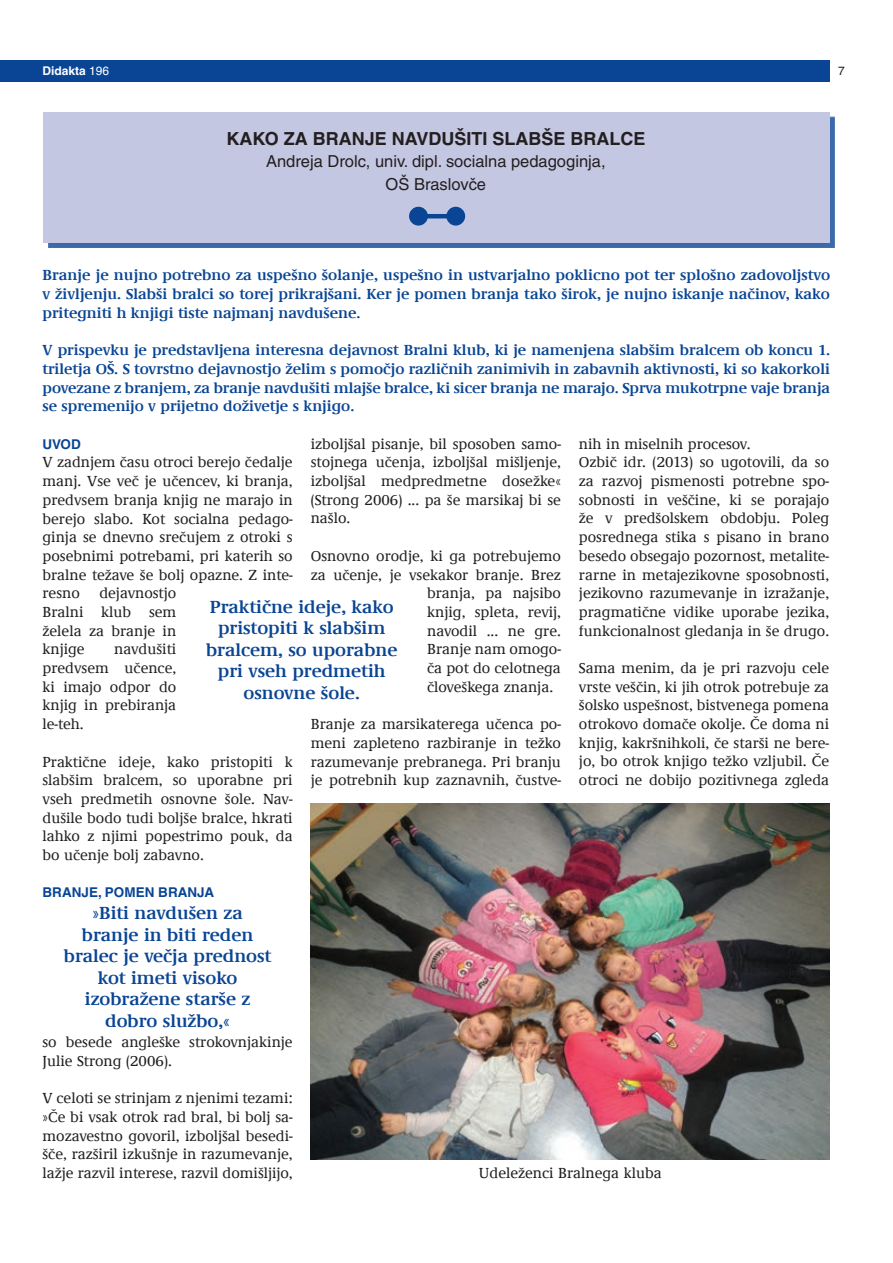
<style>
.page{position:relative;width:893px;height:1263px;background:#fff}
.page>*{position:absolute;margin:0;border:0;box-sizing:border-box;transform-origin:0 0}
.t1{font:600 18px/21.6px "Demos LT";color:#094594;text-align:center}
.t2{font:700 18px "Helvetica CE";color:#231f20}
.t3{font:16.5px/22.5px "Helvetica CE";color:#231f20;text-align:center}
.t4{font:500 15px/18.8px "Demos LT";color:#231f20;text-align:justify}
.t5{font:600 15px/18.8px "Demos LT";color:#094594;text-align:justify}
.t6{font:500 15px "Demos LT";color:#1e1f1e}
.t7{font:700 13.5px "Helvetica CE";color:#094594}
.t8{font:700 12px "Helvetica CE";color:#fff}
.t9{font:12px "Helvetica CE";color:#231f20}
.s1{font-weight:400}
</style>
<div class="page">
<div style="left:0;top:60px;width:829px;height:21px;background:#094594"></div>
<div style="left:48px;top:117px;width:786px;height:131px;background:#3a6aa9"></div>
<div style="left:43px;top:112px;width:787px;height:131px;background:#c4c7e2"></div>
<div style="left:409px;top:207px;width:19px;height:19px;background:#094594;border-radius:50%"></div>
<div style="left:446px;top:207px;width:19px;height:19px;background:#094594;border-radius:50%"></div>
<hr style="left:418px;top:214px;width:38px;height:4px;background:#094594">
<img style="left:311px;top:804px;width:519px;height:355px">
<p class="t8" style="left:43px;top:63px;width:68px">Didakta <span class="s1">196</span></p>
<p class="t9" style="left:838px;top:64px;width:8px">7</p>
<p class="t2" style="left:226px;top:127px;width:421px">KAKO ZA BRANJE NAVDUŠITI SLABŠE BRALCE</p>
<p class="t3" style="left:266px;top:150px;width:341px">Andreja Drolc, univ. dipl. socialna pedagoginja,<br>OŠ Braslovče</p>
<p class="t5" style="left:43px;top:266px;width:789px">Branje je nujno potrebno za uspešno šolanje, uspešno in ustvarjalno poklicno pot ter splošno zadovoljstvo v življenju. Slabši bralci so torej prikrajšani. Ker je pomen branja tako širok, je nujno iskanje načinov, kako pritegniti h knjigi tiste najmanj navdušene.</p>
<p class="t5" style="left:43px;top:341px;width:789px">V prispevku je predstavljena interesna dejavnost Bralni klub, ki je namenjena slabšim bralcem ob koncu 1. triletja OŠ. S tovrstno dejavnostjo želim s pomočjo različnih zanimivih in zabavnih aktivnosti, ki so kakorkoli povezane z branjem, za branje navdušiti mlajše bralce, ki sicer branja ne marajo. Sprva mukotrpne vaje branja se spremenijo v prijetno doživetje s knjigo.</p>
<p class="t4" style="left:579px;top:435px;width:252px;text-align:left">nih in miselnih procesov.<br>Ozbič idr. (2013) so ugotovili, da so za razvoj pismenosti potrebne spo&shy;sobnosti in veščine, ki se porajajo že v predšolskem obdobju. Poleg posrednega stika s pisano in brano besedo obsegajo pozornost, metalite&shy;rarne in metajezikovne sposobnosti, jezikovno razumevanje in izražanje, pragmatične vidike uporabe jezika, funkcionalnost gledanja in še drugo.</p>
<p class="t4" style="left:579px;top:659px;width:252px">Sama menim, da je pri razvoju cele vrste veščin, ki jih otrok potrebuje za šolsko uspešnost, bistvenega pomena otrokovo domače okolje. Če doma ni knjig, kakršnihkoli, če starši ne bere&shy;jo, bo otrok knjigo težko vzljubil. Če otroci ne dobijo pozitivnega zgleda</p>
<p class="t4" style="left:311px;top:435px;width:252px">izboljšal pisanje, bil sposoben samo&shy;stojnega učenja, izboljšal mišljenje, izboljšal medpredmetne dosežke« (Strong 2006) ... pa še marsikaj bi se našlo.</p>
<p class="t4" style="left:311px;top:547px;width:252px">Osnovno orodje, ki ga potrebujemo</p>
<p class="t4" style="left:311px;top:566px;width:252px">za učenje, je vsekakor branje. Brez</p>
<p class="t4" style="left:427px;top:584px;width:135px">branja, pa najsibo</p>
<p class="t4" style="left:427px;top:603px;width:135px">knjig, spleta, revij,</p>
<p class="t4" style="left:427px;top:622px;width:135px">navodil ... ne gre.</p>
<p class="t4" style="left:427px;top:640px;width:135px">Branje nam omogo-</p>
<p class="t4" style="left:427px;top:659px;width:135px">ča pot do celotnega</p>
<p class="t4" style="left:427px;top:678px;width:127px">človeškega znanja.</p>
<p class="t4" style="left:311px;top:715px;width:252px">Branje za marsikaterega učenca po&shy;meni zapleteno razbiranje in težko razumevanje prebranega. Pri branju je potrebnih kup zaznavnih, čustve-</p>
<p class="t7" style="left:43px;top:436px;width:40px">UVOD</p>
<p class="t4" style="left:43px;top:453px;width:252px">V zadnjem času otroci berejo čedalje manj. Vse več je učencev, ki branja, predvsem branja knjig ne marajo in berejo slabo. Kot socialna pedago&shy;ginja se dnevno srečujem z otroki s posebnimi potrebami, pri katerih so bralne težave še bolj opazne. Z inte&shy;resno</p>
<p class="t4" style="left:43px;top:584px;width:135px;text-indent:57px">dejavnostjo Bralni klub sem želela za branje in knjige</p>
<p class="t1" style="left:206px;top:596px;width:193px">Praktične ideje, kako pristopiti k slabšim bralcem, so uporabne pri vseh predmetih osnovne šole.</p>
<p class="t4" style="left:43px;top:640px;width:135px;text-indent:72px">navdušiti predvsem učence, ki imajo odpor do knjig in prebiranja le-teh.</p>
<p class="t4" style="left:43px;top:753px;width:252px">Praktične ideje, kako pristopiti k slabšim bralcem, so uporabne pri vseh predmetih osnovne šole. Nav&shy;dušile bodo tudi boljše bralce, hkrati lahko z njimi popestrimo pouk, da bo učenje bolj zabavno.</p>
<p class="t7" style="left:43px;top:884px;width:173px">BRANJE, POMEN BRANJA</p>
<p class="t1" style="left:64px;top:903px;width:209px">»Biti navdušen za branje in biti reden bralec je večja prednost kot imeti visoko izobražene starše z dobro službo,«</p>
<p class="t4" style="left:43px;top:1033px;width:252px">so besede angleške strokovnjakinje<br>Julie Strong (2006).</p>
<p class="t4" style="left:43px;top:1089px;width:252px">V celoti se strinjam z njenimi tezami: »Če bi vsak otrok rad bral, bi bolj sa&shy;mozavestno govoril, izboljšal besedi&shy;šče, razširil izkušnje in razumevanje, lažje razvil interese, razvil domišljijo,</p>
<p class="t6" style="left:479px;top:1165px;width:184px">Udeleženci Bralnega kluba</p>
</div>
